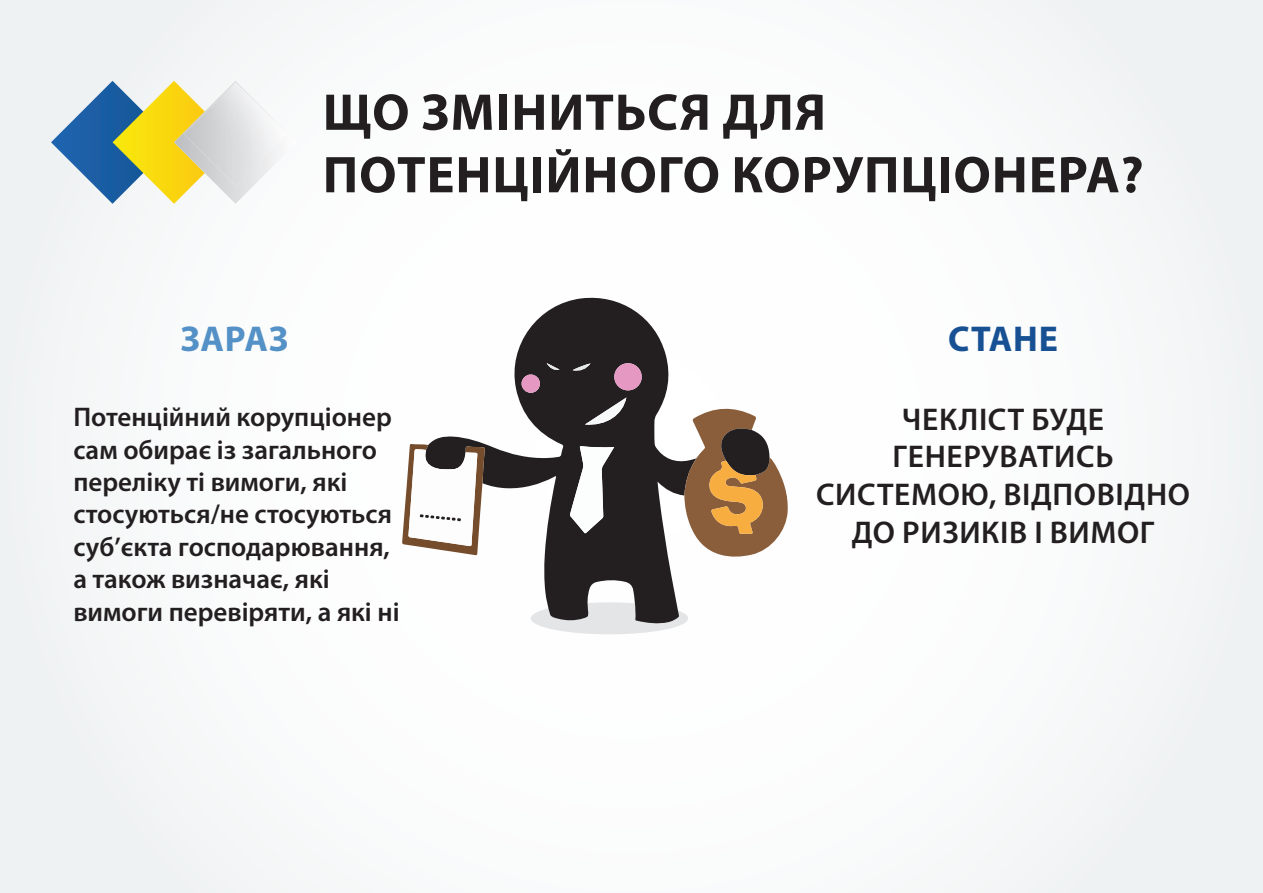
<style>
.page{position:relative;width:1263px;height:893px;background:#fafbfb}
.page>*{position:absolute;margin:0;border:0;box-sizing:border-box;transform-origin:0 0}
.t1{font:700 52.05px/62.6px "Myriad Pro";letter-spacing:.02em;color:#231f20}
.t2{font:700 36px "Myriad Pro";letter-spacing:.02em;color:#5491c7}
.t3{font:700 36px "Myriad Pro";letter-spacing:.02em;color:#175193}
.t4{font:600 31.5px/37.8px "Myriad Pro";letter-spacing:.02em;color:#231f20;text-align:center}
.t5{font:600 27px/32.4px "Myriad Pro";color:#231f20}
</style>
<div class="page">
<svg style="left:51px;top:81px;width:202px;height:123px"></svg>
<img style="left:184px;top:82px;width:88px;height:104px">
<div style="left:531px;top:602px;width:157px;height:32px;background:#e4e5e6;border-radius:50%"></div>
<svg style="left:429px;top:298px;width:259px;height:326px"></svg>
<svg style="left:570px;top:446px;width:44px;height:88px"></svg>
<div style="left:614px;top:363px;width:28px;height:27px;background:#e498c2;border-radius:50%"></div>
<svg style="left:585px;top:397px;width:41px;height:29px"></svg>
<div style="left:521px;top:374px;width:19px;height:19px;background:#e498c2;border-radius:50%"></div>
<svg style="left:572px;top:363px;width:19px;height:9px"></svg>
<svg style="left:547px;top:363px;width:13px;height:8px"></svg>
<svg style="left:684px;top:406px;width:104px;height:152px"></svg>
<svg style="left:402px;top:444px;width:83px;height:111px"></svg>
<p class="t1" style="left:323px;top:79px;width:822px">ЩО ЗМІНИТЬСЯ ДЛЯ<br>ПОТЕНЦІЙНОГО КОРУПЦІОНЕРА?</p>
<p class="t2" style="left:180px;top:315px;width:110px">ЗАРАЗ</p>
<p class="t3" style="left:948px;top:315px;width:111px">СТАНЕ</p>
<p class="t5" style="left:73px;top:400px;width:328px">Потенційний корупціонер сам обирає із загального переліку ті вимоги, які стосуються/не стосуються суб’єкта господарювання, а також визначає, які вимоги перевіряти, а які ні</p>
<p class="t4" style="left:816px;top:399px;width:375px">ЧЕКЛІСТ БУДЕ<br>ГЕНЕРУВАТИСЬ<br>СИСТЕМОЮ, ВІДПОВІДНО<br>ДО РИЗИКІВ І ВИМОГ</p>
</div>
